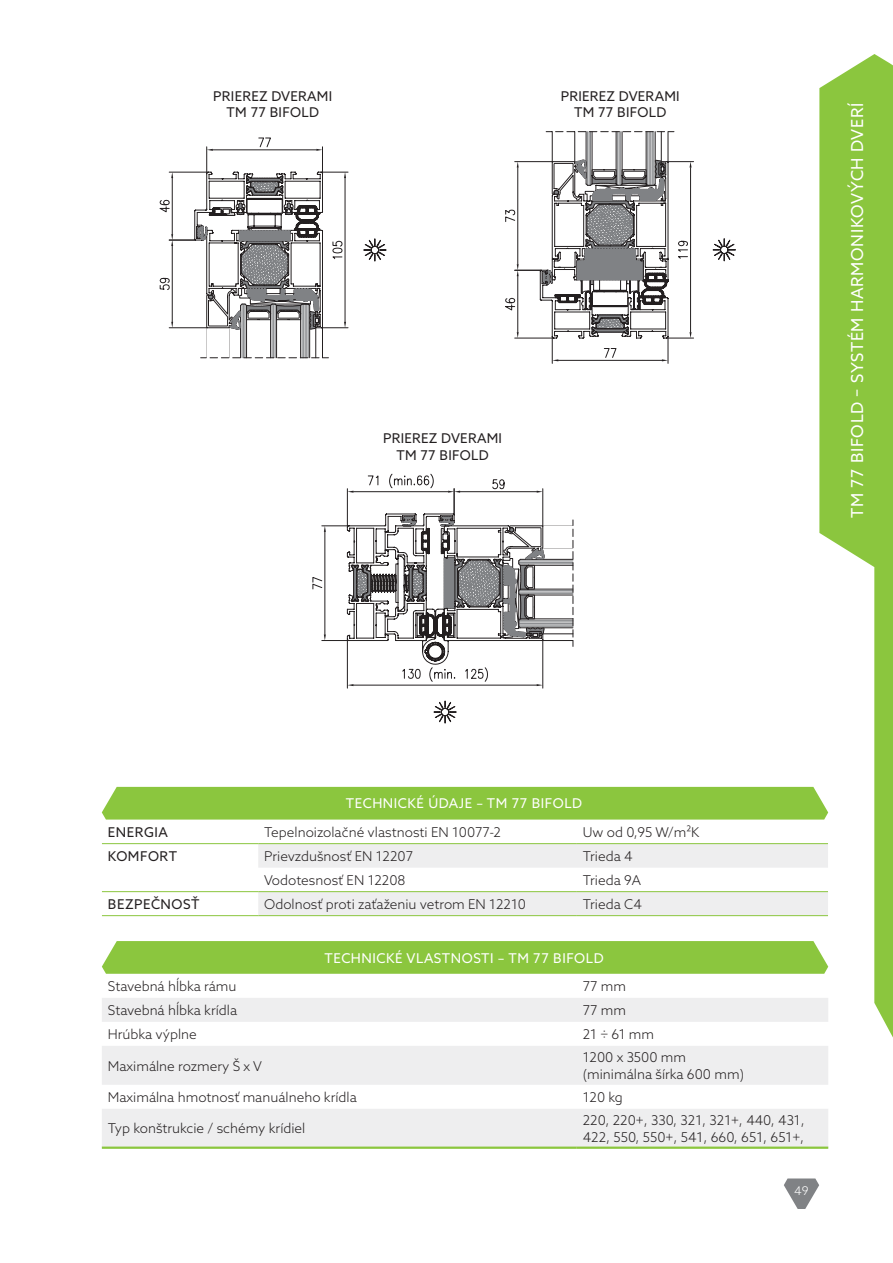
<style>
.page{position:relative;width:893px;height:1263px;background:#fff}
.page>*{position:absolute;margin:0;border:0;box-sizing:border-box;transform-origin:0 0}
.napis_na_belce{font:16.5px "Azo Sans";letter-spacing:.04em;color:#fff}
.dane_techniczne{font:300 13.5px/16.5px "Azo Sans";color:#231f20}
.przekroje{font:13.5px/16.5px "Azo Sans";letter-spacing:.02em;color:#231f20;text-align:center}
.para__techniczne{font:13.5px "Azo Sans";letter-spacing:.04em;color:#fff}
.energia_komfort_bezpieczenstwo{font:13.5px "Azo Sans";letter-spacing:.04em;color:#231f20}
.t1{font:300 12px "Azo Sans";color:#fff}
</style>
<div class="page">
<svg style="left:784px;top:1178px;width:35px;height:31px"></svg>
<svg style="left:819px;top:54px;width:74px;height:984px;fill:#8bc63e"></svg>
<svg style="left:258px;top:844px;width:570px;height:71px"></svg>
<hr style="left:102px;top:843px;width:156px;height:1px;background:#8bc63e">
<hr style="left:258px;top:843px;width:319px;height:1px;background:#8bc63e">
<hr style="left:577px;top:843px;width:251px;height:1px;background:#8bc63e">
<hr style="left:102px;top:891px;width:156px;height:1px;background:#8bc63e">
<hr style="left:258px;top:891px;width:319px;height:1px;background:#8bc63e">
<hr style="left:577px;top:891px;width:251px;height:1px;background:#8bc63e">
<hr style="left:102px;top:915px;width:156px;height:1px;background:#8bc63e">
<hr style="left:258px;top:915px;width:319px;height:1px;background:#8bc63e">
<hr style="left:577px;top:915px;width:251px;height:1px;background:#8bc63e">
<div style="left:102px;top:787px;width:726px;height:32px;background:#8bc63e"></div>
<svg style="left:102px;top:998px;width:726px;height:148px;fill:#eeeeef"></svg>
<hr style="left:102px;top:1146px;width:475px;height:3px;background:#8bc63e">
<hr style="left:577px;top:1146px;width:251px;height:3px;background:#8bc63e">
<svg style="left:102px;top:941px;width:726px;height:33px;background:#8dc742"></svg>
<svg style="left:159px;top:137px;width:228px;height:221px"></svg>
<svg style="left:712px;top:238px;width:24px;height:24px"></svg>
<svg style="left:505px;top:131px;width:189px;height:233px"></svg>
<svg style="left:433px;top:700px;width:24px;height:24px"></svg>
<svg style="left:312px;top:474px;width:261px;height:214px"></svg>
<p class="przekroje" style="left:213px;top:87px;width:121px">PRIEREZ DVERAMI<br>TM 77 BIFOLD</p>
<p class="przekroje" style="left:561px;top:87px;width:121px">PRIEREZ DVERAMI<br>TM 77 BIFOLD</p>
<p class="przekroje" style="left:383px;top:430px;width:121px">PRIEREZ DVERAMI<br>TM 77 BIFOLD</p>
<p class="napis_na_belce" style="left:846px;top:518px;width:416px;rotate:-90deg">TM 77 BIFOLD – SYSTÉM HARMONIKOVÝCH DVERÍ</p>
<p class="para__techniczne" style="left:346px;top:795px;width:238px">TECHNICKÉ ÚDAJE – TM 77 BIFOLD</p>
<p class="energia_komfort_bezpieczenstwo" style="left:108px;top:823px;width:62px">ENERGIA</p>
<p class="dane_techniczne" style="left:264px;top:824px;width:238px">Tepelnoizolačné vlastnosti EN 10077-2</p>
<p class="dane_techniczne" style="left:583px;top:824px;width:118px">Uw od 0,95 W/m²K</p>
<p class="energia_komfort_bezpieczenstwo" style="left:108px;top:847px;width:71px">KOMFORT</p>
<p class="dane_techniczne" style="left:264px;top:848px;width:150px">Prievzdušnosť EN 12207</p>
<p class="dane_techniczne" style="left:583px;top:848px;width:51px">Trieda 4</p>
<p class="dane_techniczne" style="left:264px;top:872px;width:143px">Vodotesnosť EN 12208</p>
<p class="dane_techniczne" style="left:583px;top:872px;width:60px">Trieda 9A</p>
<p class="energia_komfort_bezpieczenstwo" style="left:108px;top:895px;width:93px">BEZPEČNOSŤ</p>
<p class="dane_techniczne" style="left:264px;top:896px;width:263px">Odolnosť proti zaťaženiu vetrom EN 12210</p>
<p class="dane_techniczne" style="left:583px;top:896px;width:61px">Trieda C4</p>
<p class="para__techniczne" style="left:325px;top:949px;width:281px">TECHNICKÉ VLASTNOSTI – TM 77 BIFOLD</p>
<p class="dane_techniczne" style="left:108px;top:978px;width:130px">Stavebná hĺbka rámu</p>
<p class="dane_techniczne" style="left:583px;top:978px;width:45px">77 mm</p>
<p class="dane_techniczne" style="left:108px;top:1002px;width:131px">Stavebná hĺbka krídla</p>
<p class="dane_techniczne" style="left:583px;top:1002px;width:45px">77 mm</p>
<p class="dane_techniczne" style="left:108px;top:1026px;width:91px">Hrúbka výplne</p>
<p class="dane_techniczne" style="left:583px;top:1026px;width:73px">21 ÷ 61 mm</p>
<p class="dane_techniczne" style="left:108px;top:1057px;width:156px">Maximálne rozmery Š x V</p>
<p class="dane_techniczne" style="left:583px;top:1049px;width:163px">1200 x 3500 mm (minimálna šírka 600 mm)</p>
<p class="dane_techniczne" style="left:108px;top:1089px;width:251px">Maximálna hmotnosť manuálneho krídla</p>
<p class="dane_techniczne" style="left:583px;top:1089px;width:41px">120 kg</p>
<p class="dane_techniczne" style="left:108px;top:1120px;width:199px">Typ konštrukcie / schémy krídiel</p>
<p class="dane_techniczne" style="left:583px;top:1112px;width:223px">220, 220+, 330, 321, 321+, 440, 431,<br>422, 550, 550+, 541, 660, 651, 651+,</p>
<p class="t1" style="left:794px;top:1183px;width:16px">49</p>
</div>
